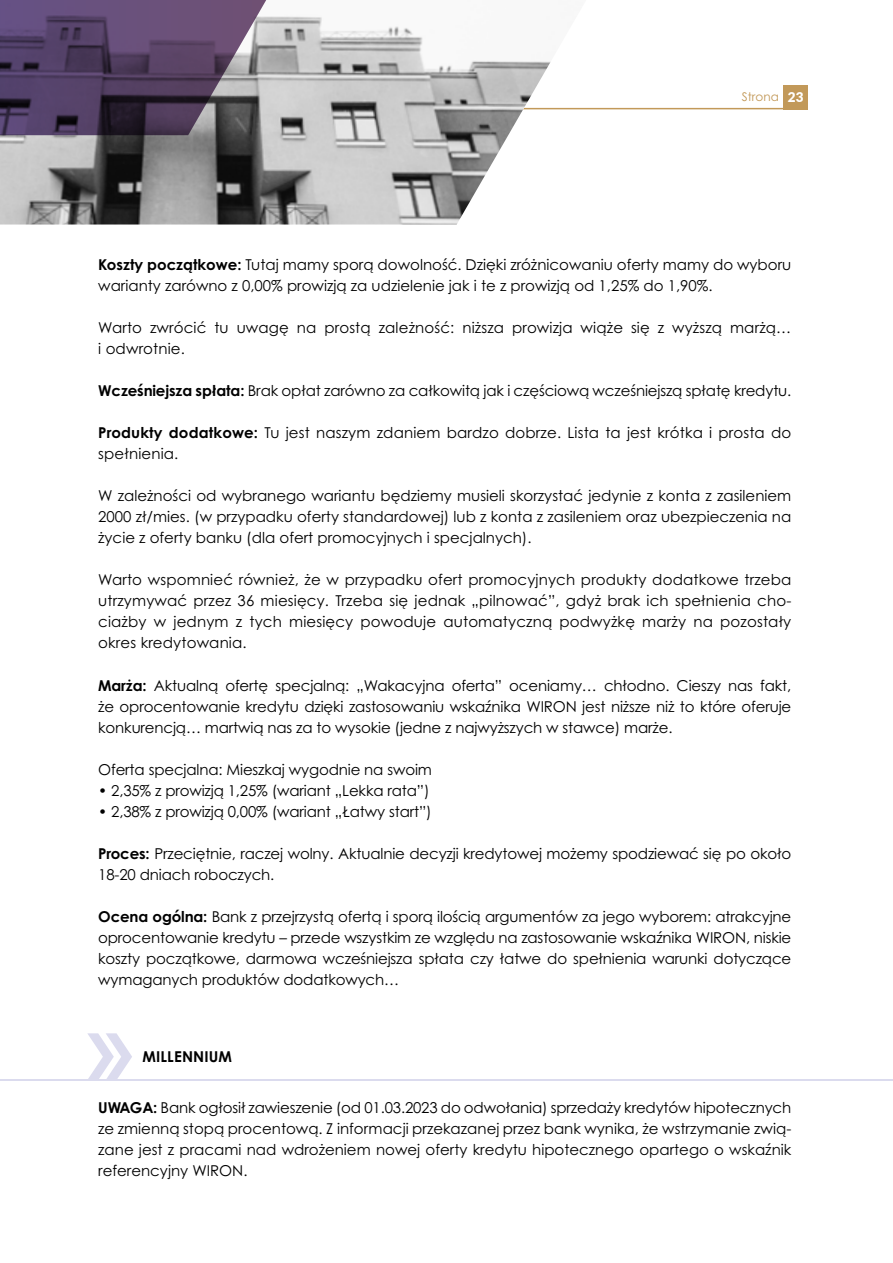
<style>
.page{position:relative;width:893px;height:1263px;background:#fff}
.page>*{position:absolute;margin:0;border:0;box-sizing:border-box;transform-origin:0 0}
.t1{font:15px/21px "Century Gothic Pro";color:#000;text-align:justify}
.t2{font:700 15px "Century Gothic Pro";letter-spacing:.01em;color:#000}
.t3{font:12px "Century Gothic Pro";color:#c29857}
.s1{font-family:"Lato";font-weight:900;font-size:13.5px;color:#fff}
.s2{font-weight:700}
</style>
<div class="page">
<div style="left:784px;top:85px;width:24px;height:24px;background:#c29959"></div>
<hr style="left:85px;top:108px;width:723px;height:1px;background:#c29959">
<img style="left:0;top:61px;width:586px;height:164px">
<svg style="left:0;top:0;width:495px;height:135px;background:#8f8696"></svg>
<hr style="left:0;top:1079px;width:893px;height:1px;background:#dbdbee">
<svg style="left:87px;top:1033px;width:45px;height:46px"></svg>
<p class="t3" style="left:742px;top:89px;width:63px">Strona <span class="s1">23</span></p>
<p class="t1" style="left:98px;top:254px;width:695px"><span class="s2">Koszty początkowe:</span> Tutaj mamy sporą dowolność. Dzięki zróżnicowaniu oferty mamy do wyboru warianty zarówno z 0,00% prowizją za udzielenie jak i te z prowizją od 1,25% do 1,90%.</p>
<p class="t1" style="left:98px;top:317px;width:694px">Warto zwrócić tu uwagę na prostą zależność: niższa prowizja wiąże się z wyższą marżą… i odwrotnie.</p>
<p class="t1" style="left:98px;top:380px;width:695px"><span class="s2">Wcześniejsza spłata:</span> Brak opłat zarówno za całkowitą jak i częściową wcześniejszą spłatę kredytu.</p>
<p class="t1" style="left:98px;top:422px;width:695px"><span class="s2">Produkty dodatkowe:</span> Tu jest naszym zdaniem bardzo dobrze. Lista ta jest krótka i prosta do spełnienia.</p>
<p class="t1" style="left:98px;top:485px;width:695px">W zależności od wybranego wariantu będziemy musieli skorzystać jedynie z konta z zasileniem 2000 zł/mies. (w przypadku oferty standardowej) lub z konta z zasileniem oraz ubezpieczenia na życie z oferty banku (dla ofert promocyjnych i specjalnych).</p>
<p class="t1" style="left:98px;top:569px;width:695px">Warto wspomnieć również, że w przypadku ofert promocyjnych produkty dodatkowe trzeba utrzymywać przez 36 miesięcy. Trzeba się jednak „pilnować”, gdyż brak ich spełnienia cho&shy;ciażby w jednym z tych miesięcy powoduje automatyczną podwyżkę marży na pozostały okres kredytowania.</p>
<p class="t1" style="left:98px;top:674px;width:695px"><span class="s2">Marża:</span> Aktualną ofertę specjalną: „Wakacyjna oferta” oceniamy… chłodno. Cieszy nas fakt, że oprocentowanie kredytu dzięki zastosowaniu wskaźnika WIRON jest niższe niż to które oferuje konkurencją… martwią nas za to wysokie (jedne z najwyższych w stawce) marże.</p>
<p class="t1" style="left:98px;top:758px;width:335px">Oferta specjalna: Mieszkaj wygodnie na swoim</p>
<p class="t1" style="left:98px;top:779px;width:333px">• 2,35% z prowizją 1,25% (wariant „Lekka rata”)</p>
<p class="t1" style="left:98px;top:800px;width:335px">• 2,38% z prowizją 0,00% (wariant „Łatwy start”)</p>
<p class="t1" style="left:98px;top:842px;width:695px"><span class="s2">Proces:</span> Przeciętnie, raczej wolny. Aktualnie decyzji kredytowej możemy spodziewać się po około<br>18-20 dniach roboczych.</p>
<p class="t1" style="left:98px;top:905px;width:695px"><span class="s2">Ocena ogólna:</span> Bank z przejrzystą ofertą i sporą ilością argumentów za jego wyborem: atrakcyjne oprocentowanie kredytu – przede wszystkim ze względu na zastosowanie wskaźnika WIRON, niskie koszty początkowe, darmowa wcześniejsza spłata czy łatwe do spełnienia warunki dotyczące wymaganych produktów dodatkowych…</p>
<p class="t2" style="left:143px;top:1048px;width:91px">MILLENNIUM</p>
<p class="t1" style="left:98px;top:1097px;width:695px"><span class="s2">UWAGA:</span> Bank ogłosił zawieszenie (od 01.03.2023 do odwołania) sprzedaży kredytów hipotecznych ze zmienną stopą procentową. Z informacji przekazanej przez bank wynika, że wstrzymanie zwią&shy;zane jest z pracami nad wdrożeniem nowej oferty kredytu hipotecznego opartego o wskaźnik referencyjny WIRON.</p>
</div>
